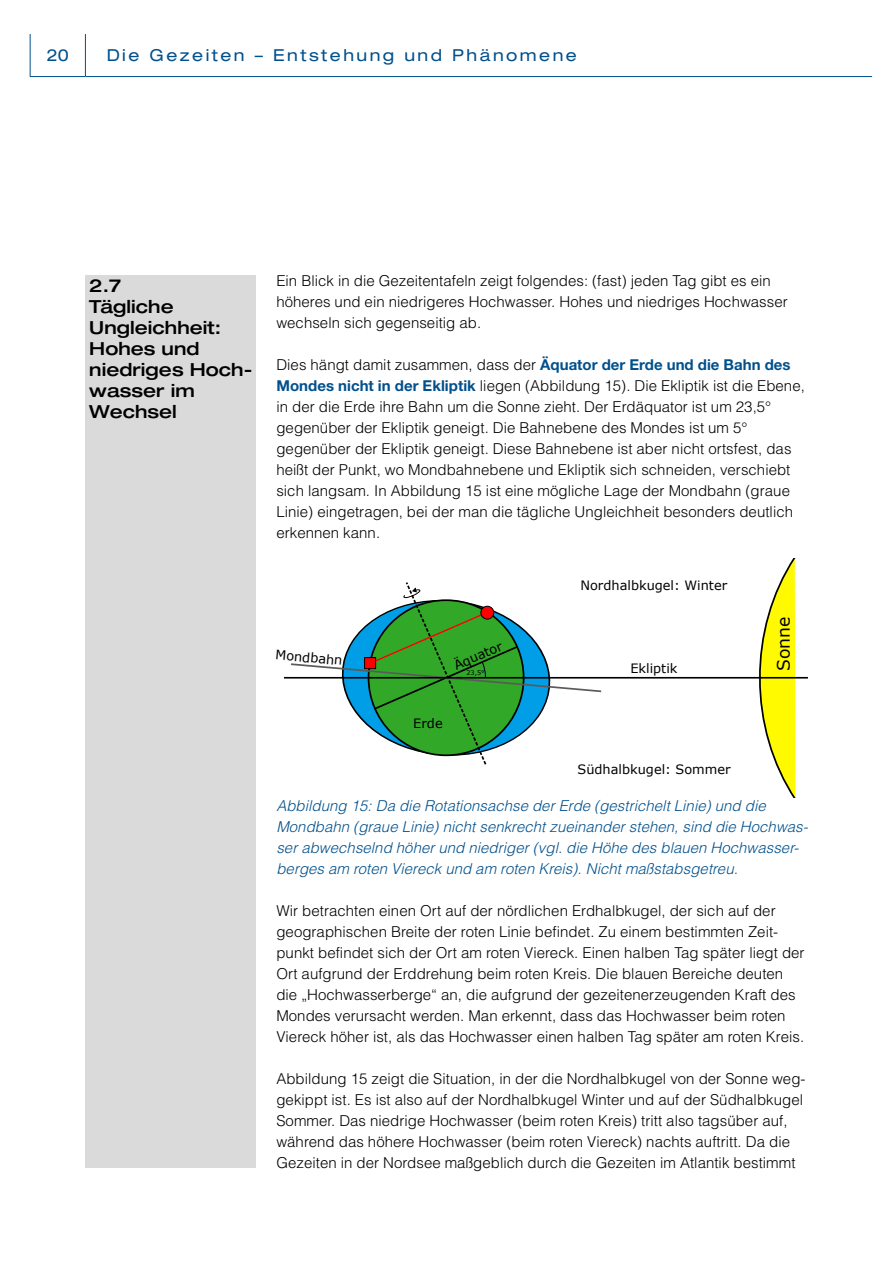
<style>
.page{position:relative;width:893px;height:1263px;background:#fff}
.page>*{position:absolute;margin:0;border:0;box-sizing:border-box;transform-origin:0 0}
.t1{font:500 expanded 18px/21px "Helvetica Neue LT Pro";letter-spacing:.005em;color:#000}
.t2{font:17.25px "Verdana";color:#000}
.t3{font:expanded 16.5px "Helvetica Neue LT Pro";letter-spacing:.15em;color:#00508c}
.Text{font:300 15px/21px "Helvetica LT Std";letter-spacing:.005em;color:#000}
.Bildunterschrift{font:italic 300 15px/21px "Helvetica LT Std";letter-spacing:.005em;color:#00508c}
.t4{font:12.9px "Verdana";color:#000}
.t5{font:6.45px "Verdana";color:#000}
.s1{font-family:"Helvetica Neue LT Pro";font-weight:700;color:#00508c}
</style>
<div class="page">
<hr style="left:30px;top:34px;width:1px;height:42px;background:#00508c">
<hr style="left:85px;top:34px;width:1px;height:42px;background:#00508c">
<hr style="left:30px;top:76px;width:55px;height:1px;background:#00508c">
<hr style="left:85px;top:76px;width:787px;height:1px;background:#00508c">
<div style="left:85px;top:275px;width:170px;height:893px;background:#dadada"></div>
<svg style="left:748px;top:559px;width:50px;height:239px"></svg>
<hr style="left:284px;top:677px;width:524px;height:1px;background:#000">
<svg style="left:289px;top:582px;width:314px;height:183px"></svg>
<p class="t3" style="left:47px;top:45px;width:24px">20</p>
<p class="t3" style="left:107px;top:45px;width:472px">Die Gezeiten – Entstehung und Phänomene</p>
<p class="t1" style="left:89px;top:275px;width:165px">2.7<br>Tägliche<br>Ungleichheit:<br>Hohes und niedriges Hoch&shy;wasser im<br>Wechsel</p>
<p class="Text" style="left:276px;top:270px;width:513px">Ein Blick in die Gezeitentafeln zeigt folgendes: (fast) jeden Tag gibt es ein höheres und ein niedrigeres Hochwasser. Hohes und niedriges Hochwasser wechseln sich gegenseitig ab.</p>
<p class="Text" style="left:276px;top:354px;width:530px">Dies hängt damit zusammen, dass der <span class="s1">Äquator der Erde und die Bahn des Mondes nicht in der Ekliptik</span> liegen (Abbildung 15). Die Ekliptik ist die Ebene, in der die Erde ihre Bahn um die Sonne zieht. Der Erdäquator ist um 23,5° gegenüber der Ekliptik geneigt. Die Bahnebene des Mondes ist um 5° gegenüber der Ekliptik geneigt. Diese Bahnebene ist aber nicht ortsfest, das heißt der Punkt, wo Mondbahnebene und Ekliptik sich schneiden, verschiebt sich langsam. In Abbildung 15 ist eine mögliche Lage der Mondbahn (graue Linie) eingetragen, bei der man die tägliche Ungleichheit besonders deutlich erkennen kann.</p>
<p class="t4" style="left:276px;top:646px;width:69px;rotate:5deg">Mondbahn</p>
<p class="t4" style="left:451px;top:657px;width:53px;rotate:-23deg">Äquator</p>
<p class="t5" style="left:467px;top:668px;width:20px">23,5°</p>
<p class="t4" style="left:413px;top:714px;width:31px">Erde</p>
<p class="t4" style="left:580px;top:576px;width:148px">Nordhalbkugel: Winter</p>
<p class="t4" style="left:630px;top:659px;width:49px">Ekliptik</p>
<p class="t4" style="left:578px;top:761px;width:154px">Südhalbkugel: Sommer</p>
<p class="t2" style="left:772px;top:671px;width:56px;rotate:-90deg">Sonne</p>
<p class="Bildunterschrift" style="left:276px;top:795px;width:533px">Abbildung 15: Da die Rotationsachse der Erde (gestrichelt Linie) und die Mondbahn (graue Linie) nicht senkrecht zueinander stehen, sind die Hochwas&shy;ser abwechselnd höher und niedriger (vgl. die Höhe des blauen Hochwasser&shy;berges am roten Viereck und am roten Kreis). Nicht maßstabsgetreu.</p>
<p class="Text" style="left:276px;top:900px;width:530px">Wir betrachten einen Ort auf der nördlichen Erdhalbkugel, der sich auf der geographischen Breite der roten Linie befindet. Zu einem bestimmten Zeit&shy;punkt befindet sich der Ort am roten Viereck. Einen halben Tag später liegt der Ort aufgrund der Erddrehung beim roten Kreis. Die blauen Bereiche deuten die „Hochwasserberge“ an, die aufgrund der gezeitenerzeugenden Kraft des Mondes verursacht werden. Man erkennt, dass das Hochwasser beim roten Viereck höher ist, als das Hochwasser einen halben Tag später am roten Kreis.</p>
<p class="Text" style="left:276px;top:1068px;width:531px">Abbildung 15 zeigt die Situation, in der die Nordhalbkugel von der Sonne weg&shy;gekippt ist. Es ist also auf der Nordhalbkugel Winter und auf der Südhalbkugel Sommer. Das niedrige Hochwasser (beim roten Kreis) tritt also tagsüber auf, während das höhere Hochwasser (beim roten Viereck) nachts auftritt. Da die Gezeiten in der Nordsee maßgeblich durch die Gezeiten im Atlantik bestimmt</p>
</div>
